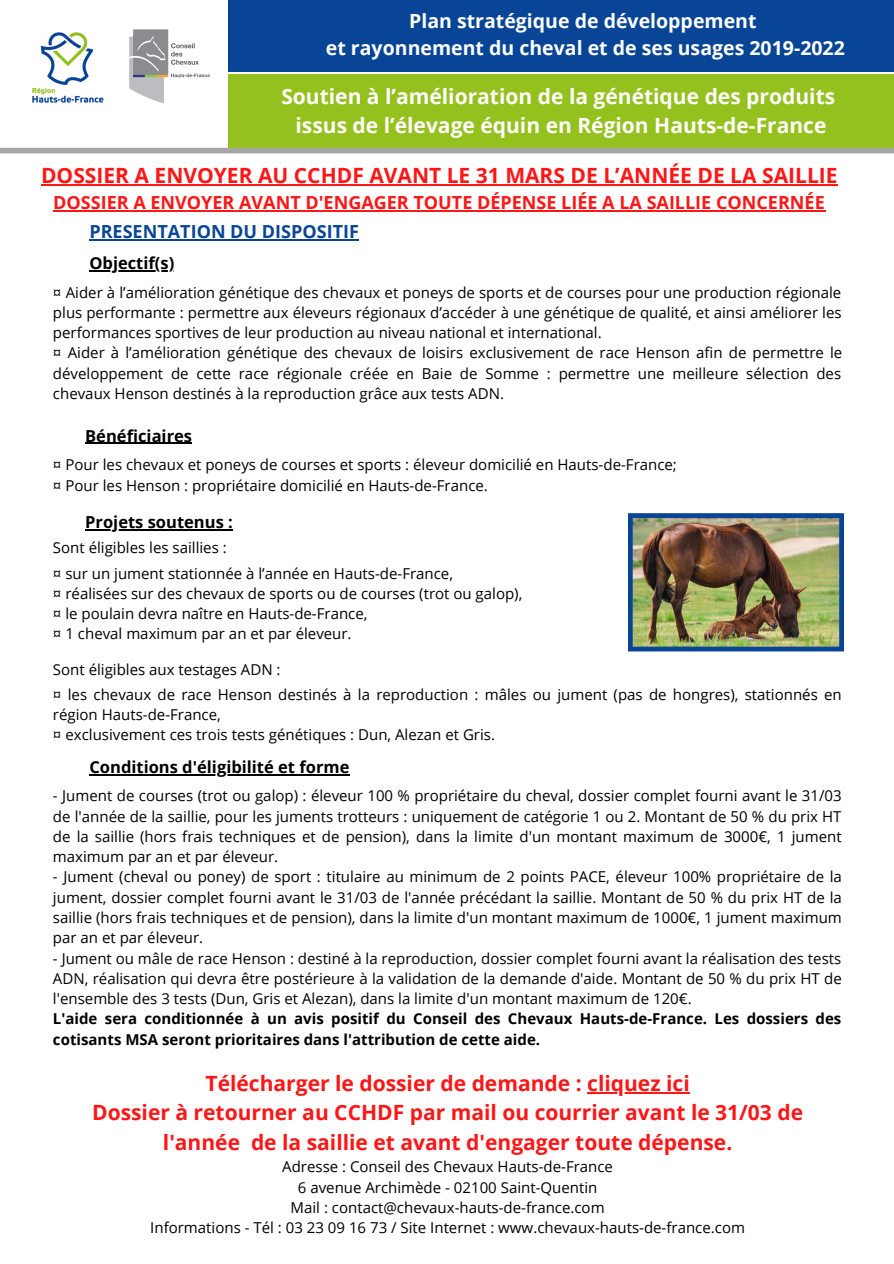
<style>
.page{position:relative;width:894px;height:1264px;background:#fff}
.page>*{position:absolute;margin:0;border:0;box-sizing:border-box;transform-origin:0 0}
.t1{font:700 21px/29.2px "Open Sans";color:#ff1616;text-align:center}
.t2{font:700 21px "Open Sans";color:#fff}
.t3{font:700 19.5px "Open Sans";color:#fff}
.t4{font:700 18px "Open Sans";color:#ff1616}
.t5{font:700 18px "Open Sans";color:#094597}
.t6{font:700 16.5px "Open Sans";color:#000}
.t7{font:15px/20.2px "Open Sans";color:#000;text-align:justify}
.t8{font:700 15px/20.2px "Open Sans";color:#000}
</style>
<div class="page">
<hr style="left:85px;top:529px;width:148px;height:1px;background:#000">
<div style="left:228px;top:0;width:665px;height:72px;background:#094597"></div>
<div style="left:228px;top:75px;width:665px;height:73px;background:#95c11f"></div>
<hr style="left:89px;top:270px;width:85px;height:2px;background:#000">
<hr style="left:85px;top:442px;width:107px;height:2px;background:#000">
<hr style="left:41px;top:184px;width:796px;height:1px;background:#ff1616">
<hr style="left:53px;top:210px;width:772px;height:1px;background:#ff1616">
<hr style="left:89px;top:239px;width:270px;height:1px;background:#094597">
<img style="left:32px;top:32px;width:72px;height:71px">
<img style="left:129px;top:29px;width:81px;height:75px">
<div style="left:0;top:148px;width:893px;height:5px;background:#a6a6a6"></div>
<hr style="left:89px;top:774px;width:260px;height:1px;background:#000">
<hr style="left:587px;top:1092px;width:102px;height:1px;background:#ff1616">
<img style="left:628px;top:513px;width:215px;height:138px">
<p class="t3" style="left:409px;top:7px;width:349px">Plan stratégique de développement</p>
<p class="t3" style="left:326px;top:34px;width:520px">et rayonnement du cheval et de ses usages 2019-2022</p>
<p class="t2" style="left:281px;top:82px;width:555px">Soutien à l’amélioration de la génétique des produits</p>
<p class="t2" style="left:295px;top:111px;width:532px">issus de l’élevage équin en Région Hauts-de-France</p>
<p class="t1" style="left:41px;top:160px;width:797px">DOSSIER A ENVOYER AU CCHDF AVANT LE 31 MARS DE L’ANNÉE DE LA SAILLIE</p>
<p class="t4" style="left:53px;top:190px;width:772px">DOSSIER A ENVOYER AVANT D'ENGAGER TOUTE DÉPENSE LIÉE A LA SAILLIE CONCERNÉE</p>
<p class="t5" style="left:89px;top:219px;width:271px">PRESENTATION DU DISPOSITIF</p>
<p class="t6" style="left:89px;top:252px;width:86px">Objectif(s)</p>
<p class="t7" style="left:53px;top:282px;width:789px">¤ Aider à l’amélioration génétique des chevaux et poneys de sports et de courses pour une production régionale plus performante : permettre aux éleveurs régionaux d’accéder à une génétique de qualité, et ainsi améliorer les performances sportives de leur production au niveau national et international.</p>
<p class="t7" style="left:53px;top:342px;width:790px">¤ Aider à l’amélioration génétique des chevaux de loisirs exclusivement de race Henson afin de permettre le développement de cette race régionale créée en Baie de Somme : permettre une meilleure sélection des chevaux Henson destinés à la reproduction grâce aux tests ADN.</p>
<p class="t6" style="left:85px;top:424px;width:108px">Bénéficiaires</p>
<p class="t7" style="left:53px;top:454px;width:625px">¤ Pour les chevaux et poneys de courses et sports : éleveur domicilié en Hauts-de-France;</p>
<p class="t7" style="left:53px;top:475px;width:436px">¤ Pour les Henson : propriétaire domicilié en Hauts-de-France.</p>
<p class="t6" style="left:85px;top:510px;width:149px">Projets soutenus :</p>
<p class="t7" style="left:53px;top:536px;width:175px">Sont éligibles les saillies :</p>
<p class="t7" style="left:53px;top:562px;width:401px">¤ sur un jument stationnée à l’année en Hauts-de-France,</p>
<p class="t7" style="left:53px;top:583px;width:471px">¤ réalisées sur des chevaux de sports ou de courses (trot ou galop),</p>
<p class="t7" style="left:53px;top:603px;width:316px">¤ le poulain devra naître en Hauts-de-France,</p>
<p class="t7" style="left:53px;top:623px;width:300px">¤ 1 cheval maximum par an et par éleveur.</p>
<p class="t7" style="left:53px;top:659px;width:229px">Sont éligibles aux testages ADN :</p>
<p class="t7" style="left:53px;top:683px;width:790px">¤ les chevaux de race Henson destinés à la reproduction : mâles ou jument (pas de hongres), stationnés en région Hauts-de-France,</p>
<p class="t7" style="left:53px;top:724px;width:443px">¤ exclusivement ces trois tests génétiques : Dun, Alezan et Gris.</p>
<p class="t6" style="left:89px;top:755px;width:261px">Conditions d'éligibilité et forme</p>
<p class="t7" style="left:53px;top:785px;width:790px">- Jument de courses (trot ou galop) : éleveur 100 % propriétaire du cheval, dossier complet fourni avant le 31/03 de l'année de la saillie, pour les juments trotteurs : uniquement de catégorie 1 ou 2. Montant de 50 % du prix HT de la saillie (hors frais techniques et de pension), dans la limite d'un montant maximum de 3000€, 1 jument maximum par an et par éleveur.</p>
<p class="t7" style="left:53px;top:866px;width:790px">- Jument (cheval ou poney) de sport : titulaire au minimum de 2 points PACE, éleveur 100% propriétaire de la jument, dossier complet fourni avant le 31/03 de l'année précédant la saillie. Montant de 50 % du prix HT de la saillie (hors frais techniques et de pension), dans la limite d'un montant maximum de 1000€, 1 jument maximum par an et par éleveur.</p>
<p class="t7" style="left:53px;top:947px;width:790px">- Jument ou mâle de race Henson : destiné à la reproduction, dossier complet fourni avant la réalisation des tests ADN, réalisation qui devra être postérieure à la validation de la demande d'aide. Montant de 50 % du prix HT de l'ensemble des 3 tests (Dun, Gris et Alezan), dans la limite d'un montant maximum de 120€.</p>
<p class="t8" style="left:53px;top:1008px;width:789px">L'aide sera conditionnée à un avis positif du Conseil des Chevaux Hauts-de-France. Les dossiers des cotisants MSA seront prioritaires dans l'attribution de cette aide.</p>
<p class="t1" style="left:205px;top:1068px;width:485px">Télécharger le dossier de demande : cliquez ici</p>
<p class="t1" style="left:92px;top:1097px;width:712px">Dossier à retourner au CCHDF par mail ou courrier avant le 31/03 de l'année de la saillie et avant d'engager toute dépense.</p>
<p class="t7" style="left:282px;top:1156px;width:332px">Adresse : Conseil des Chevaux Hauts-de-France</p>
<p class="t7" style="left:298px;top:1176px;width:301px">6 avenue Archimède - 02100 Saint-Quentin</p>
<p class="t7" style="left:290px;top:1196px;width:315px">Mail : contact@chevaux-hauts-de-france.com</p>
<p class="t7" style="left:150px;top:1217px;width:596px">Informations - Tél : 03 23 09 16 73 / Site Internet : www.chevaux-hauts-de-france.com</p>
</div>
